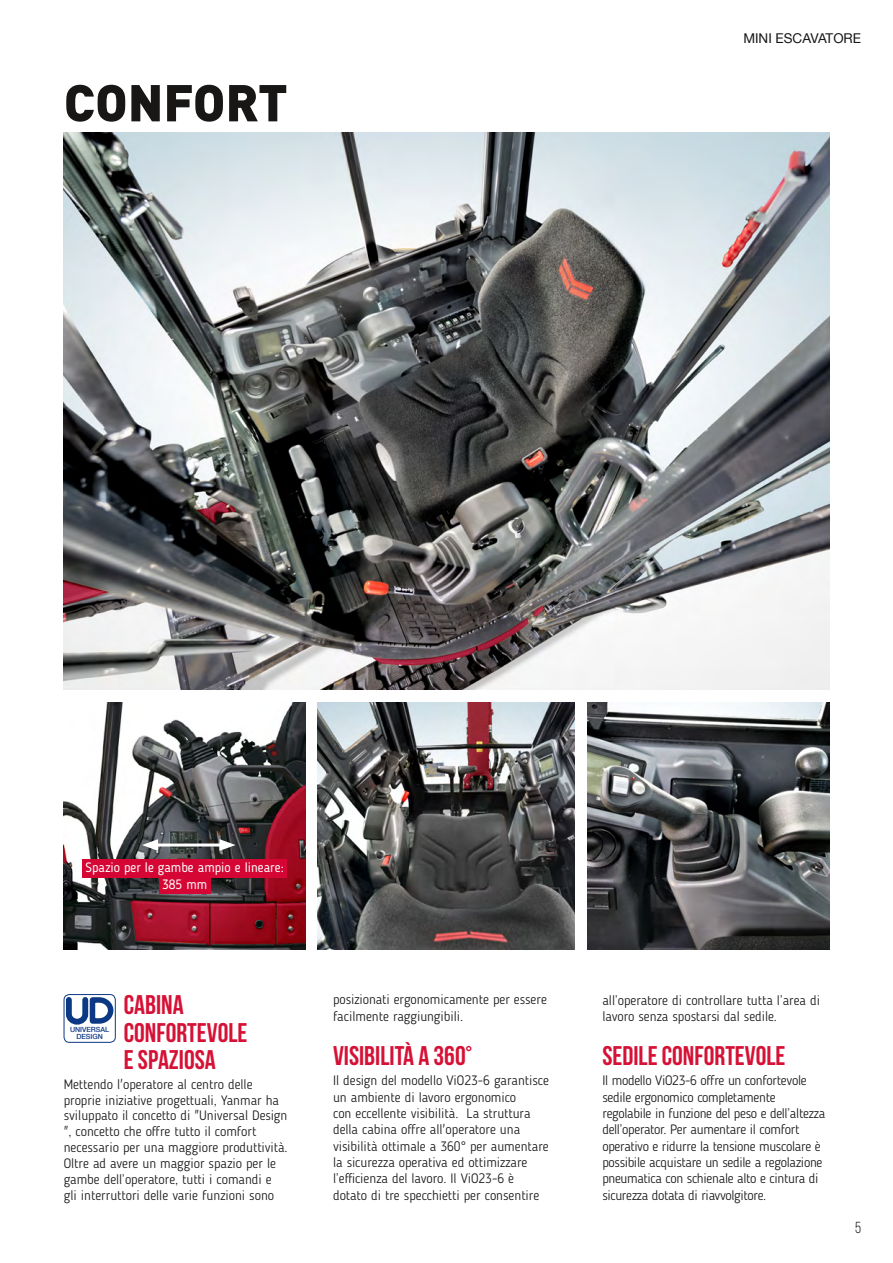
<style>
.page{position:relative;width:893px;height:1263px;background:#fff}
.page>*{position:absolute;margin:0;border:0;box-sizing:border-box;transform-origin:0 0}
.t1{font:900 51px "DIN Pro";color:#181716}
.t2{font:700 27px/27.2px "Bebas Neue";color:#d61136}
.t3{font:15.9px "Bebas Neue";color:#181716}
.t4{font:300 13.5px/16.4px "Blogger Sans";color:#181716}
.t5{font:300 13.5px/16.4px "Blogger Sans";letter-spacing:-.02em;color:#181716}
.t6{font:13.5px/16.5px "Blogger Sans";color:#fff;text-align:center}
.t7{font:13.5px "Helvetica Neue LT Com";color:#181716}
.t8{font:500 7.05px/7.5px "Helvetica Neue LT Com";color:#0d3884;text-align:center}
</style>
<div class="page">
<img style="left:64px;top:703px;width:241px;height:246px">
<hr style="left:152px;top:843px;width:73px;height:3px;background:#fff">
<svg style="left:142px;top:839px;width:16px;height:12px"></svg>
<svg style="left:219px;top:839px;width:17px;height:12px"></svg>
<div style="left:64px;top:994px;width:52px;height:49px;border:1px solid #0d3884;border-radius:5px"></div>
<svg style="left:63px;top:994px;width:53px;height:33px"></svg>
<img style="left:64px;top:133px;width:765px;height:556px">
<img style="left:318px;top:703px;width:257px;height:246px">
<img style="left:588px;top:703px;width:241px;height:246px">
<div style="left:82px;top:859px;width:205px;height:18px;background:#d50634"></div>
<div style="left:159px;top:875px;width:52px;height:19px;background:#d50634"></div>
<h1 class="t1" style="left:64px;top:59px;width:225px">CONFORT</h1>
<p class="t7" style="left:743px;top:29px;width:119px">MINI ESCAVATORE</p>
<p class="t6" style="left:86px;top:859px;width:200px">Spazio per le gambe ampio e lineare:<br>385 mm</p>
<h2 class="t2" style="left:124px;top:991px;width:125px">CABINA<br>CONFORTEVOLE<br>E SPAZIOSA</h2>
<p class="t4" style="left:64px;top:1076px;width:225px;line-height:15.9px">Mettendo l'operatore al centro delle proprie iniziative progettuali, Yanmar ha sviluppato il concetto di "Universal Design ", concetto che offre tutto il comfort necessario per una maggiore produttività.<br>Oltre ad avere un maggior spazio per le gambe dell’operatore, tutti i comandi e gli interruttori delle varie funzioni sono</p>
<p class="t8" style="left:70px;top:1025px;width:41px">UNIVERSAL<br>DESIGN</p>
<p class="t4" style="left:333px;top:991px;width:215px">posizionati ergonomicamente per essere facilmente raggiungibili.</p>
<h2 class="t2" style="left:333px;top:1041px;width:140px">VISIBILITÀ A 360°</h2>
<p class="t4" style="left:333px;top:1072px;width:217px">Il design del modello ViO23-6 garantisce un ambiente di lavoro ergonomico<br>con eccellente visibilità. La struttura della cabina offre all'operatore una visibilità ottimale a 360° per aumentare la sicurezza operativa ed ottimizzare l’efficienza del lavoro. Il ViO23-6 è dotato di tre specchietti per consentire</p>
<p class="t4" style="left:602px;top:992px;width:219px">all’operatore di controllare tutta l’area di lavoro senza spostarsi dal sedile.</p>
<h2 class="t2" style="left:602px;top:1041px;width:185px">SEDILE CONFORTEVOLE</h2>
<p class="t5" style="left:602px;top:1072px;width:224px">Il modello ViO23-6 offre un confortevole sedile ergonomico completamente regolabile in funzione del peso e dell’altezza dell’operator. Per aumentare il comfort operativo e ridurre la tensione muscolare è possibile acquistare un sedile a regolazione pneumatica con schienale alto e cintura di sicurezza dotata di riavvolgitore.</p>
<p class="t3" style="left:855px;top:1219px;width:8px">5</p>
</div>
